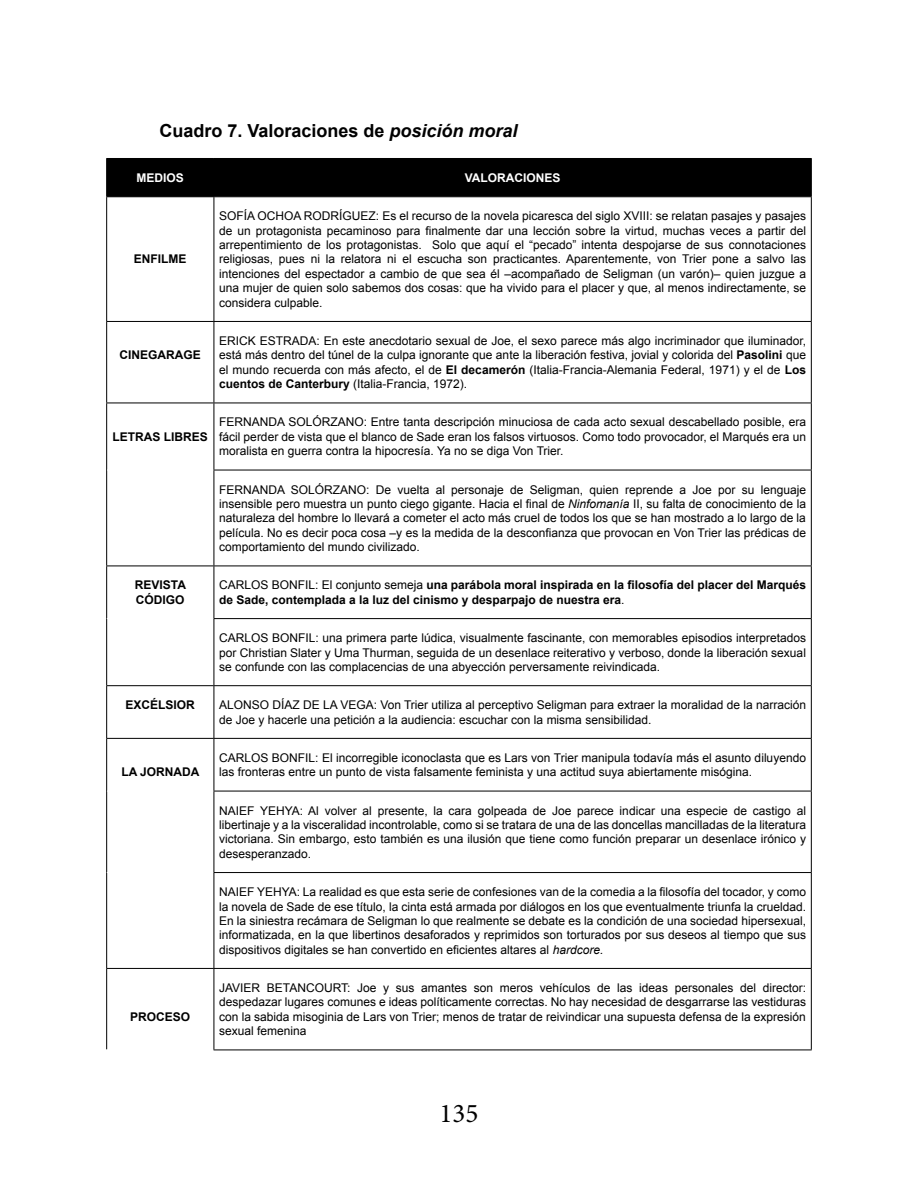
<style>
.page{position:relative;width:918px;height:1188px;background:#fff}
.page>*{position:absolute;margin:0;border:0;box-sizing:border-box;transform-origin:0 0}
.t1{font:27px "Minion Pro";color:#000}
.t2{font:700 18px "Arial";color:#000}
.t3{font:12px/14.4px "Arial";color:#000;text-align:justify}
.t4{font:700 12px/14.4px "Arial";color:#000}
.t5{font:700 12px "Arial";color:#fff}
.s1{font-style:italic}
.s2{font-weight:700}
.s3{font-weight:400}
</style>
<div class="page">
<div style="left:107px;top:159px;width:704px;height:37px;background:#000"></div>
<svg style="left:215px;top:197px;width:596px;height:853px"></svg>
<hr style="left:106px;top:159px;width:1px;height:37px;background:#000">
<hr style="left:106px;top:158px;width:108px;height:1px;background:#000">
<hr style="left:214px;top:158px;width:598px;height:1px;background:#000">
<hr style="left:106px;top:197px;width:1px;height:124px;background:#000">
<hr style="left:106px;top:322px;width:1px;height:81px;background:#000">
<hr style="left:106px;top:196px;width:108px;height:1px;background:#000">
<hr style="left:214px;top:196px;width:598px;height:1px;background:#000">
<hr style="left:106px;top:321px;width:108px;height:1px;background:#000">
<hr style="left:214px;top:321px;width:598px;height:1px;background:#000">
<hr style="left:106px;top:403px;width:108px;height:1px;background:#000">
<hr style="left:214px;top:403px;width:598px;height:1px;background:#000">
<hr style="left:106px;top:403px;width:1px;height:67px;background:#000">
<hr style="left:106px;top:470px;width:1px;height:96px;background:#000">
<hr style="left:214px;top:470px;width:598px;height:1px;background:#000">
<hr style="left:106px;top:566px;width:108px;height:1px;background:#000">
<hr style="left:214px;top:566px;width:598px;height:1px;background:#000">
<hr style="left:106px;top:566px;width:1px;height:53px;background:#000">
<hr style="left:106px;top:619px;width:1px;height:66px;background:#000">
<hr style="left:214px;top:618px;width:598px;height:1px;background:#000">
<hr style="left:106px;top:686px;width:1px;height:52px;background:#000">
<hr style="left:106px;top:685px;width:108px;height:1px;background:#000">
<hr style="left:214px;top:685px;width:598px;height:1px;background:#000">
<hr style="left:106px;top:738px;width:108px;height:1px;background:#000">
<hr style="left:214px;top:738px;width:598px;height:1px;background:#000">
<hr style="left:106px;top:739px;width:1px;height:52px;background:#000">
<hr style="left:106px;top:791px;width:1px;height:82px;background:#000">
<hr style="left:214px;top:791px;width:598px;height:1px;background:#000">
<hr style="left:106px;top:873px;width:1px;height:95px;background:#000">
<hr style="left:214px;top:872px;width:598px;height:1px;background:#000">
<hr style="left:106px;top:968px;width:108px;height:1px;background:#000">
<hr style="left:214px;top:968px;width:598px;height:1px;background:#000">
<hr style="left:106px;top:969px;width:1px;height:81px;background:#000">
<hr style="left:214px;top:1050px;width:598px;height:1px;background:#000">
<hr style="left:214px;top:159px;width:1px;height:37px;background:#000">
<hr style="left:811px;top:159px;width:1px;height:37px;background:#000">
<hr style="left:214px;top:197px;width:1px;height:124px;background:#000">
<hr style="left:811px;top:197px;width:1px;height:124px;background:#000">
<hr style="left:214px;top:322px;width:1px;height:81px;background:#000">
<hr style="left:811px;top:322px;width:1px;height:81px;background:#000">
<hr style="left:214px;top:403px;width:1px;height:67px;background:#000">
<hr style="left:811px;top:403px;width:1px;height:67px;background:#000">
<hr style="left:214px;top:470px;width:1px;height:96px;background:#000">
<hr style="left:811px;top:470px;width:1px;height:96px;background:#000">
<hr style="left:214px;top:566px;width:1px;height:52px;background:#000">
<hr style="left:811px;top:566px;width:1px;height:52px;background:#000">
<hr style="left:214px;top:619px;width:1px;height:66px;background:#000">
<hr style="left:811px;top:619px;width:1px;height:66px;background:#000">
<hr style="left:214px;top:686px;width:1px;height:52px;background:#000">
<hr style="left:811px;top:686px;width:1px;height:52px;background:#000">
<hr style="left:214px;top:739px;width:1px;height:52px;background:#000">
<hr style="left:811px;top:739px;width:1px;height:52px;background:#000">
<hr style="left:214px;top:791px;width:1px;height:81px;background:#000">
<hr style="left:811px;top:791px;width:1px;height:81px;background:#000">
<hr style="left:214px;top:873px;width:1px;height:95px;background:#000">
<hr style="left:811px;top:873px;width:1px;height:95px;background:#000">
<hr style="left:214px;top:969px;width:1px;height:81px;background:#000">
<hr style="left:811px;top:969px;width:1px;height:81px;background:#000">
<h2 class="t2" style="left:159px;top:118px;width:360px">Cuadro 7. Valoraciones de <span class="s1">posición moral</span></h2>
<p class="t5" style="left:137px;top:169px;width:49px">MEDIOS</p>
<p class="t5" style="left:465px;top:169px;width:97px">VALORACIONES</p>
<p class="t4" style="left:134px;top:252px;width:54px">ENFILME</p>
<p class="t4" style="left:120px;top:348px;width:83px">CINEGARAGE</p>
<p class="t4" style="left:113px;top:430px;width:97px">LETRAS LIBRES</p>
<p class="t3" style="left:219px;top:209px;width:588px">SOFÍA OCHOA RODRÍGUEZ: Es el recurso de la novela picaresca del siglo XVIII: se relatan pasajes y pasajes de un protagonista pecaminoso para finalmente dar una lección sobre la virtud, muchas veces a partir del arrepentimiento de los protagonistas. Solo que aquí el “pecado” intenta despojarse de sus connotaciones religiosas, pues ni la relatora ni el escucha son practicantes. Aparentemente, von Trier pone a salvo las intenciones del espectador a cambio de que sea él –acompañado de Seligman (un varón)– quien juzgue a una mujer de quien solo sabemos dos cosas: que ha vivido para el placer y que, al menos indirectamente, se considera culpable.</p>
<p class="t3" style="left:219px;top:333px;width:588px">ERICK ESTRADA: En este anecdotario sexual de Joe, el sexo parece más algo incriminador que iluminador, está más dentro del túnel de la culpa ignorante que ante la liberación festiva, jovial y colorida del <span class="s2">Pasolini</span> que el mundo recuerda con más afecto, el de <span class="s2">El decamerón</span> (Italia-Francia-Alemania Federal, 1971) y el de <span class="s2">Los cuentos de Canterbury</span> (Italia-Francia, 1972).</p>
<p class="t3" style="left:219px;top:415px;width:588px">FERNANDA SOLÓRZANO: Entre tanta descripción minuciosa de cada acto sexual descabellado posible, era fácil perder de vista que el blanco de Sade eran los falsos virtuosos. Como todo provocador, el Marqués era un moralista en guerra contra la hipocresía. Ya no se diga Von Trier.</p>
<p class="t3" style="left:219px;top:482px;width:588px">FERNANDA SOLÓRZANO: De vuelta al personaje de Seligman, quien reprende a Joe por su lenguaje insensible pero muestra un punto ciego gigante. Hacia el final de <span class="s1">Ninfomanía</span> II, su falta de conocimiento de la naturaleza del hombre lo llevará a cometer el acto más cruel de todos los que se han mostrado a lo largo de la película. No es decir poca cosa –y es la medida de la desconfianza que provocan en Von Trier las prédicas de comportamiento del mundo civilizado.</p>
<p class="t4" style="left:135px;top:578px;width:53px">REVISTA<br>CÓDIGO</p>
<p class="t4" style="left:219px;top:578px;width:588px"><span class="s3">CARLOS BONFIL: El conjunto semeja</span> una parábola moral inspirada en la filosofía del placer del Marqués de Sade, contemplada a la luz del cinismo y desparpajo de nuestra era<span class="s3">.</span></p>
<p class="t3" style="left:219px;top:631px;width:588px">CARLOS BONFIL: una primera parte lúdica, visualmente fascinante, con memorables episodios interpretados por Christian Slater y Uma Thurman, seguida de un desenlace reiterativo y verboso, donde la liberación sexual se confunde con las complacencias de una abyección perversamente reivindicada.</p>
<p class="t4" style="left:126px;top:698px;width:71px">EXCÉLSIOR</p>
<p class="t3" style="left:219px;top:698px;width:588px">ALONSO DÍAZ DE LA VEGA: Von Trier utiliza al perceptivo Seligman para extraer la moralidad de la narración de Joe y hacerle una petición a la audiencia: escuchar con la misma sensibilidad.</p>
<p class="t4" style="left:121px;top:765px;width:80px">LA JORNADA</p>
<p class="t4" style="left:130px;top:1010px;width:62px">PROCESO</p>
<p class="t3" style="left:219px;top:750px;width:588px">CARLOS BONFIL: El incorregible iconoclasta que es Lars von Trier manipula todavía más el asunto diluyendo las fronteras entre un punto de vista falsamente feminista y una actitud suya abiertamente misógina.</p>
<p class="t3" style="left:219px;top:803px;width:588px">NAIEF YEHYA: Al volver al presente, la cara golpeada de Joe parece indicar una especie de castigo al libertinaje y a la visceralidad incontrolable, como si se tratara de una de las doncellas mancilladas de la literatura victoriana. Sin embargo, esto también es una ilusión que tiene como función preparar un desenlace irónico y desesperanzado.</p>
<p class="t3" style="left:219px;top:885px;width:588px">NAIEF YEHYA: La realidad es que esta serie de confesiones van de la comedia a la filosofía del tocador, y como la novela de Sade de ese título, la cinta está armada por diálogos en los que eventualmente triunfa la crueldad.<br>En la siniestra recámara de Seligman lo que realmente se debate es la condición de una sociedad hipersexual, informatizada, en la que libertinos desaforados y reprimidos son torturados por sus deseos al tiempo que sus dispositivos digitales se han convertido en eficientes altares al <span class="s1">hardcore.</span></p>
<p class="t3" style="left:219px;top:981px;width:588px">JAVIER BETANCOURT: Joe y sus amantes son meros vehículos de las ideas personales del director: despedazar lugares comunes e ideas políticamente correctas. No hay necesidad de desgarrarse las vestiduras con la sabida misoginia de Lars von Trier; menos de tratar de reivindicar una supuesta defensa de la expresión sexual femenina</p>
<h1 class="t1" style="left:440px;top:1095px;width:40px">135</h1>
</div>
